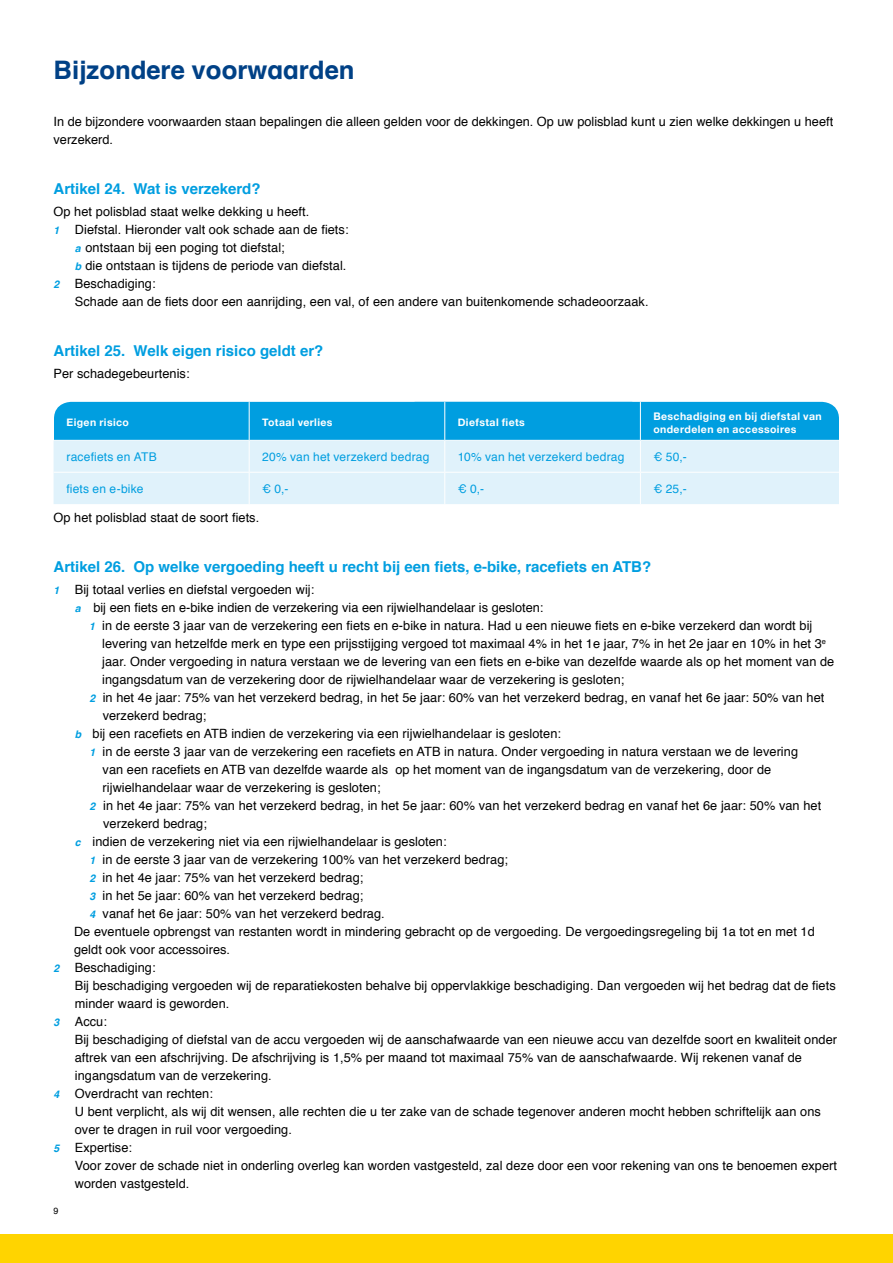
<style>
.page{position:relative;width:893px;height:1263px;background:#fff}
.page>*{position:absolute;margin:0;border:0;box-sizing:border-box;transform-origin:0 0}
.t1{font:700 25.5px "Schulbuch Nord";color:#004186}
.t2{font:700 15px "Helvetica";color:#009ee0}
.t3{font:12.75px/18px "Helvetica";letter-spacing:.005em;color:#000}
.t4{font:12px "Helvetica";letter-spacing:.015em;color:#009ee0}
.t5{font:700 10.5px/12.6px "Helvetica Neue";letter-spacing:.035em;color:#fff}
.t6{font:9px "Helvetica";color:#000}
.s1{font-weight:700;font-style:italic;font-size:10.5px;color:#009ee0}
</style>
<div class="page">
<div style="left:0;top:1234px;width:893px;height:29px;background:#ffd400"></div>
<div style="left:54px;top:402px;width:785px;height:38px;background:#009ee0"></div>
<div style="left:54px;top:441px;width:785px;height:63px;background:#e0f2fb"></div>
<hr style="left:249px;top:402px;width:1px;height:38px;background:#fff">
<hr style="left:444px;top:402px;width:1px;height:38px;background:#fff">
<hr style="left:640px;top:402px;width:1px;height:38px;background:#fff">
<hr style="left:249px;top:441px;width:1px;height:31px;background:#fff">
<hr style="left:444px;top:441px;width:1px;height:31px;background:#fff">
<hr style="left:640px;top:441px;width:1px;height:31px;background:#fff">
<hr style="left:54px;top:472px;width:195px;height:1px;background:#fff">
<hr style="left:249px;top:472px;width:196px;height:1px;background:#fff">
<hr style="left:249px;top:473px;width:1px;height:31px;background:#fff">
<hr style="left:445px;top:472px;width:195px;height:1px;background:#fff">
<hr style="left:444px;top:473px;width:1px;height:31px;background:#fff">
<hr style="left:640px;top:472px;width:199px;height:1px;background:#fff">
<hr style="left:640px;top:473px;width:1px;height:31px;background:#fff">
<h1 class="t1" style="left:54px;top:54px;width:302px">Bijzondere voorwaarden</h1>
<p class="t3" style="left:54px;top:113px;width:781px">In de bijzondere voorwaarden staan bepalingen die alleen gelden voor de dekkingen. Op uw polisblad kunt u zien welke dekkingen u heeft verzekerd.</p>
<p class="t2" style="left:54px;top:176px;width:209px">Artikel 24. Wat is verzekerd?</p>
<p class="t3" style="left:54px;top:203px;width:257px">Op het polisblad staat welke dekking u heeft.</p>
<p class="t3" style="left:54px;top:221px;width:296px"><span class="s1">1</span> Diefstal. Hieronder valt ook schade aan de fiets:</p>
<p class="t3" style="left:75px;top:239px;width:211px"><span class="s1">a</span> ontstaan bij een poging tot diefstal;</p>
<p class="t3" style="left:75px;top:257px;width:273px"><span class="s1">b</span> die ontstaan is tijdens de periode van diefstal.</p>
<p class="t3" style="left:54px;top:275px;width:104px"><span class="s1">2</span> Beschadiging:</p>
<p class="t3" style="left:75px;top:293px;width:575px">Schade aan de fiets door een aanrijding, een val, of een andere van buitenkomende schadeoorzaak.</p>
<p class="t2" style="left:54px;top:338px;width:271px">Artikel 25. Welk eigen risico geldt er?</p>
<p class="t3" style="left:54px;top:365px;width:137px">Per schadegebeurtenis:</p>
<p class="t5" style="left:67px;top:416px;width:64px">Eigen risico</p>
<p class="t5" style="left:262px;top:416px;width:72px">Totaal verlies</p>
<p class="t5" style="left:458px;top:416px;width:69px">Diefstal fiets</p>
<p class="t5" style="left:653px;top:410px;width:170px">Beschadiging en bij diefstal van onderdelen en accessoires</p>
<p class="t4" style="left:67px;top:447px;width:92px">racefiets en ATB</p>
<p class="t4" style="left:262px;top:447px;width:169px">20% van het verzekerd bedrag</p>
<p class="t4" style="left:458px;top:447px;width:168px">10% van het verzekerd bedrag</p>
<p class="t4" style="left:653px;top:447px;width:35px">€ 50,-</p>
<p class="t4" style="left:67px;top:479px;width:78px">fiets en e-bike</p>
<p class="t4" style="left:262px;top:479px;width:28px">€ 0,-</p>
<p class="t4" style="left:458px;top:479px;width:28px">€ 0,-</p>
<p class="t4" style="left:653px;top:479px;width:35px">€ 25,-</p>
<p class="t3" style="left:54px;top:509px;width:207px">Op het polisblad staat de soort fiets.</p>
<p class="t2" style="left:54px;top:554px;width:599px">Artikel 26. Op welke vergoeding heeft u recht bij een fiets, e-bike, racefiets en ATB?</p>
<p class="t3" style="left:54px;top:581px;width:262px"><span class="s1">1</span> Bij totaal verlies en diefstal vergoeden wij:</p>
<p class="t3" style="left:75px;top:599px;width:470px"><span class="s1">a</span> bij een fiets en e-bike indien de verzekering via een rijwielhandelaar is gesloten:</p>
<p class="t3" style="left:89px;top:617px;width:725px"><span class="s1">1</span> in de eerste 3 jaar van de verzekering een fiets en e-bike in natura. Had u een nieuwe fiets en e-bike verzekerd dan wordt bij</p>
<p class="t3" style="left:102px;top:635px;width:725px">levering van hetzelfde merk en type een prijsstijging vergoed tot maximaal 4% in het 1e jaar, 7% in het 2e jaar en 10% in het 3<sup>e</sup></p>
<p class="t3" style="left:102px;top:653px;width:734px">jaar. Onder vergoeding in natura verstaan we de levering van een fiets en e-bike van dezelfde waarde als op het moment van de</p>
<p class="t3" style="left:102px;top:671px;width:524px">ingangsdatum van de verzekering door de rijwielhandelaar waar de verzekering is gesloten;</p>
<p class="t3" style="left:90px;top:689px;width:736px"><span class="s1">2</span> in het 4e jaar: 75% van het verzekerd bedrag, in het 5e jaar: 60% van het verzekerd bedrag, en vanaf het 6e jaar: 50% van het</p>
<p class="t3" style="left:103px;top:707px;width:105px">verzekerd bedrag;</p>
<p class="t3" style="left:75px;top:725px;width:488px"><span class="s1">b</span> bij een racefiets en ATB indien de verzekering via een rijwielhandelaar is gesloten:</p>
<p class="t3" style="left:90px;top:743px;width:710px"><span class="s1">1</span> in de eerste 3 jaar van de verzekering een racefiets en ATB in natura. Onder vergoeding in natura verstaan we de levering</p>
<p class="t3" style="left:103px;top:761px;width:670px">van een racefiets en ATB van dezelfde waarde als op het moment van de ingangsdatum van de verzekering, door de</p>
<p class="t3" style="left:103px;top:779px;width:279px">rijwielhandelaar waar de verzekering is gesloten;</p>
<p class="t3" style="left:90px;top:797px;width:733px"><span class="s1">2</span> in het 4e jaar: 75% van het verzekerd bedrag, in het 5e jaar: 60% van het verzekerd bedrag en vanaf het 6e jaar: 50% van het</p>
<p class="t3" style="left:103px;top:815px;width:105px">verzekerd bedrag;</p>
<p class="t3" style="left:75px;top:833px;width:373px"><span class="s1">c</span> indien de verzekering niet via een rijwielhandelaar is gesloten:</p>
<p class="t3" style="left:90px;top:851px;width:420px"><span class="s1">1</span> in de eerste 3 jaar van de verzekering 100% van het verzekerd bedrag;</p>
<p class="t3" style="left:90px;top:869px;width:275px"><span class="s1">2</span> in het 4e jaar: 75% van het verzekerd bedrag;</p>
<p class="t3" style="left:90px;top:887px;width:275px"><span class="s1">3</span> in het 5e jaar: 60% van het verzekerd bedrag;</p>
<p class="t3" style="left:90px;top:905px;width:297px"><span class="s1">4</span> vanaf het 6e jaar: 50% van het verzekerd bedrag.</p>
<p class="t3" style="left:74px;top:923px;width:742px">De eventuele opbrengst van restanten wordt in mindering gebracht op de vergoeding. De vergoedingsregeling bij 1a tot en met 1d</p>
<p class="t3" style="left:74px;top:941px;width:158px">geldt ook voor accessoires.</p>
<p class="t3" style="left:54px;top:959px;width:104px"><span class="s1">2</span> Beschadiging:</p>
<p class="t3" style="left:75px;top:977px;width:762px">Bij beschadiging vergoeden wij de reparatiekosten behalve bij oppervlakkige beschadiging. Dan vergoeden wij het bedrag dat de fiets</p>
<p class="t3" style="left:75px;top:995px;width:156px">minder waard is geworden.</p>
<p class="t3" style="left:54px;top:1013px;width:55px"><span class="s1">3</span> Accu:</p>
<p class="t3" style="left:75px;top:1031px;width:764px">Bij beschadiging of diefstal van de accu vergoeden wij de aanschafwaarde van een nieuwe accu van dezelfde soort en kwaliteit onder</p>
<p class="t3" style="left:75px;top:1049px;width:729px">aftrek van een afschrijving. De afschrijving is 1,5% per maand tot maximaal 75% van de aanschafwaarde. Wij rekenen vanaf de</p>
<p class="t3" style="left:75px;top:1067px;width:198px">ingangsdatum van de verzekering.</p>
<p class="t3" style="left:54px;top:1085px;width:161px"><span class="s1">4</span> Overdracht van rechten:</p>
<p class="t3" style="left:75px;top:1103px;width:748px">U bent verplicht, als wij dit wensen, alle rechten die u ter zake van de schade tegenover anderen mocht hebben schriftelijk aan ons</p>
<p class="t3" style="left:75px;top:1121px;width:219px">over te dragen in ruil voor vergoeding.</p>
<p class="t3" style="left:54px;top:1139px;width:80px"><span class="s1">5</span> Expertise:</p>
<p class="t3" style="left:75px;top:1157px;width:764px">Voor zover de schade niet in onderling overleg kan worden vastgesteld, zal deze door een voor rekening van ons te benoemen expert</p>
<p class="t3" style="left:75px;top:1175px;width:116px">worden vastgesteld.</p>
<p class="t6" style="left:54px;top:1204px;width:7px">9</p>
</div>
